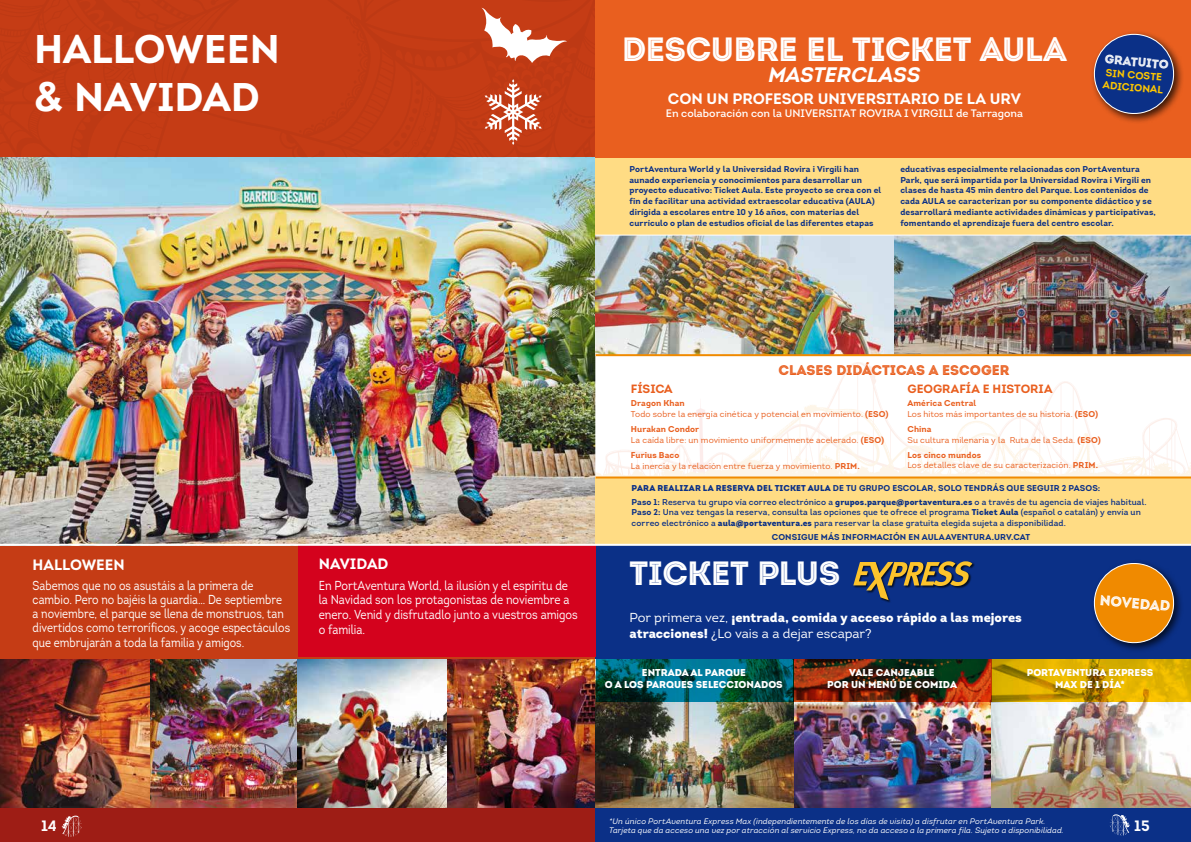
<style>
.page{position:relative;width:1191px;height:842px;background:#fff}
.page>*{position:absolute;margin:0;border:0;box-sizing:border-box;transform-origin:0 0}
.t1{font:40px "Intro Bold Caps";color:#fff}
.t2{font:33.6px "Intro Black Inline";letter-spacing:-.015em;color:#fff}
.t3{font:italic 700 21px "Intro";letter-spacing:-.005em;color:#fff}
.t4{font:700 15.2px "Intro";color:#fff}
.t5{font:15px "Intro Bold Caps";color:#fff}
.t6{font:700 15px "Intro";color:#fff}
.t7{font:14.5px "Intro Black Inline";color:#fff}
.t8{font:14px "Intro Black Inline";color:#e95f1f}
.t9{font:13px/14.2px "Intro";color:#fff;scale:.83 1}
.t10{font:13px/14.8px "Intro";color:#fff;scale:.85 1}
.t11{font:900 13px/15.6px "Intro";color:#fff}
.t12{font:12.5px "Intro Black Inline";color:#fff}
.t13{font:700 12px "Intro";color:#e95f1f}
.t14{font:600 10.8px "Intro";color:#fff}
.t15{font:700 10.4px/12.5px "Intro";color:#fdc600}
.t16{font:900 10px/12px "Intro";color:#fff;text-align:center}
.t17{font:700 8.5px/10.8px "Intro";letter-spacing:.01em;color:#0b3087}
.t18{font:600 8.5px/13.8px "Intro";letter-spacing:.01em;color:#0b3087}
.t19{font:8.5px/10.8px "Intro";letter-spacing:.01em;color:#e95f1f}
.t20{font:italic 8px/9.7px "Intro";letter-spacing:.015em;color:#fff}
.s1{font-family:"Arial";font-weight:700}
.s2{font-weight:700}
.s3{font-weight:900}
.s4{font-weight:400}
</style>
<div class="page">
<div style="left:0;top:0;width:595px;height:673px;background:#c53c15"></div>
<div style="left:0;top:808px;width:595px;height:34px;background:#9e1d15"></div>
<img style="left:0;top:158px;width:595px;height:386px">
<img style="left:0;top:660px;width:595px;height:148px">
<svg style="left:62px;top:816px;width:20px;height:21px"></svg>
<svg style="left:313px;top:157px;width:282px;height:1px"></svg>
<div style="left:393px;top:140px;width:7px;height:7px;background:#bd3914;border-radius:50%"></div>
<svg style="left:0;top:157px;width:313px;height:1px"></svg>
<svg style="left:484px;top:79px;width:58px;height:66px"></svg>
<svg style="left:481px;top:7px;width:86px;height:56px"></svg>
<div style="left:595px;top:140px;width:596px;height:109px;background:#ffdc84"></div>
<div style="left:595px;top:477px;width:596px;height:68px;background:#ffdc84"></div>
<div style="left:595px;top:0;width:596px;height:157px;background:#e95f1f"></div>
<div style="left:1090px;top:30px;width:94px;height:94px;background:#000;opacity:.75"></div>
<svg style="left:1091px;top:31px;width:85px;height:84px"></svg>
<img style="left:595px;top:236px;width:299px;height:118px">
<img style="left:894px;top:236px;width:297px;height:118px">
<hr style="left:595px;top:235px;width:596px;height:1px;background:#fff">
<hr style="left:595px;top:476px;width:596px;height:2px;background:#f08a00">
<hr style="left:595px;top:354px;width:596px;height:2px;background:#f08a00">
<div style="left:595px;top:545px;width:596px;height:297px;background:#0b3087"></div>
<div style="left:298px;top:545px;width:297px;height:112px;background:#d4021d"></div>
<img style="left:595px;top:660px;width:596px;height:148px">
<div style="left:1090px;top:559px;width:94px;height:94px;background:#000;opacity:.75"></div>
<svg style="left:1091px;top:561px;width:85px;height:83px"></svg>
<svg style="left:596px;top:659px;width:197px;height:43px"></svg>
<svg style="left:793px;top:659px;width:198px;height:43px"></svg>
<svg style="left:991px;top:659px;width:200px;height:43px"></svg>
<hr style="left:0;top:544px;width:1191px;height:2px;background:#fff">
<div style="left:853px;top:561px;width:122px;height:42px;background:#000;opacity:.75"></div>
<svg style="left:853px;top:561px;width:119px;height:39px"></svg>
<svg style="left:1110px;top:814px;width:19px;height:21px"></svg>
<h1 class="t1" style="left:34px;top:23px;width:247px">HALLOWEEN</h1>
<h2 class="t2" style="left:622px;top:27px;width:446px">DESCUBRE EL TICKET AULA</h2>
<h3 class="t3" style="left:768px;top:62px;width:153px">MASTERCLASS</h3>
<h3 class="t4" style="left:668px;top:89px;width:355px">CON UN PROFESOR UNIVERSITARIO DE LA URV</h3>
<p class="t14" style="left:666px;top:106px;width:359px">En colaboración con la UNIVERSITAT ROVIRA I VIRGILI de Tarragona</p>
<h1 class="t1" style="left:34px;top:71px;width:227px"><span class="s1">&amp;</span> NAVIDAD</h1>
<h3 class="t12" style="left:1105px;top:51px;width:66px;rotate:5deg">GRATUITO</h3>
<p class="t15" style="left:1104px;top:66px;width:62px;rotate:5deg">SIN COSTE<br>ADICIONAL</p>
<p class="t17" style="left:629px;top:163px;width:253px">PortAventura World y la Universidad Rovira i Virgili han aunado experiencia y conocimientos para desarrollar un proyecto educativo: Ticket Aula. Este proyecto se crea con el fin de facilitar una actividad extraescolar educativa (AULA) dirigida a escolares entre 10 y 16 años, con materias del currículo o plan de estudios oficial de las diferentes etapas</p>
<p class="t17" style="left:900px;top:163px;width:257px">educativas especialmente relacionadas con PortAventura Park, que será impartida por la Universidad Rovira i Virgili en clases de hasta 45 min dentro del Parque. Los contenidos de cada AULA se caracterizan por su componente didáctico y se desarrollará mediante actividades dinámicas y participativas, fomentando el aprendizaje fuera del centro escolar.</p>
<h3 class="t8" style="left:778px;top:361px;width:233px">CLASES DIDÁCTICAS A ESCOGER</h3>
<h3 class="t13" style="left:631px;top:381px;width:43px">FÍSICA</h3>
<p class="t19" style="left:631px;top:398px;width:259px"><span class="s2">Dragon Khan<br></span>Todo sobre la energía cinética y potencial en movimiento. <span class="s2">(ESO)</span></p>
<p class="t19" style="left:631px;top:424px;width:255px"><span class="s2">Hurakan Condor<br></span>La caída libre: un movimiento uniformemente acelerado. <span class="s2">(ESO)</span></p>
<p class="t19" style="left:631px;top:450px;width:230px"><span class="s2">Furius Baco<br></span>La inercia y la relación entre fuerza y movimiento. <span class="s2">PRIM.</span></p>
<h3 class="t13" style="left:907px;top:381px;width:147px">GEOGRAFÍA E HISTORIA</h3>
<p class="t19" style="left:907px;top:398px;width:192px"><span class="s2">América Central<br></span>Los hitos más importantes de su historia. <span class="s2">(ESO)</span></p>
<p class="t19" style="left:907px;top:424px;width:195px"><span class="s2">China<br></span>Su cultura milenaria y la Ruta de la Seda. <span class="s2">(ESO)</span></p>
<p class="t19" style="left:907px;top:450px;width:192px;line-height:10.2px"><span class="s2">Los cinco mundos<br></span>Los detalles clave de su caracterización. <span class="s2">PRIM.</span></p>
<h3 class="t5" style="left:33px;top:555px;width:94px">HALLOWEEN</h3>
<h3 class="t9" style="left:33px;top:579px;width:312px">Sabemos que no os asustáis a la primera de cambio. Pero no bajéis la guardia… De septiembre a noviembre, el parque se llena de monstruos, tan divertidos como terroríficos, y acoge espectáculos que embrujarán a toda la familia y amigos.</h3>
<h3 class="t5" style="left:319px;top:554px;width:71px">NAVIDAD</h3>
<h3 class="t10" style="left:319px;top:578px;width:306px">En PortAventura World, la ilusión y el espíritu de la Navidad son los protagonistas de noviembre a enero. Venid y disfrutadlo junto a vuestros amigos o familia.</h3>
<p class="t18" style="left:631px;top:481px;width:516px"><span class="s3">PARA REALIZAR LA RESERVA DEL TICKET AULA</span> <span class="s2">DE TU GRUPO ESCOLAR, SOLO TENDRÁS QUE SEGUIR 2 PASOS:<br>Paso 1:</span> Reserva tu grupo vía correo electrónico a <span class="s3">grupos.parque@portaventura.es</span> o a través de tu agencia de viajes habitual.</p>
<p class="t18" style="left:631px;top:507px;width:511px;line-height:10.8px"><span class="s2">Paso 2:</span> Una vez tengas la reserva, consulta las opciones que te ofrece el programa <span class="s3">Ticket Aula</span> (español o catalán) y envía un correo electrónico a <span class="s3">aula@portaventura.es</span> para reservar la clase gratuita elegida sujeta a disponibilidad.</p>
<p class="t17" style="left:771px;top:532px;width:260px">CONSIGUE MÁS INFORMACIÓN EN AULAAVENTURA.URV.CAT</p>
<h2 class="t2" style="left:629px;top:552px;width:212px">TICKET PLUS</h2>
<h3 class="t11" style="left:629px;top:610px;width:394px"><span class="s4">Por primera vez,</span> ¡entrada, comida y acceso rápido a las mejores atracciones! <span class="s4">¿Lo vais a a dejar escapar?</span></h3>
<h3 class="t7" style="left:1100px;top:591px;width:72px;rotate:5deg">NOVEDAD</h3>
<p class="t16" style="left:605px;top:666px;width:179px">ENTRADA AL PARQUE<br>O A LOS PARQUES SELECCIONADOS</p>
<p class="t16" style="left:827px;top:666px;width:131px">VALE CANJEABLE<br>POR UN MENÚ DE COMIDA</p>
<p class="t16" style="left:1026px;top:666px;width:128px">PORTAVENTURA EXPRESS<br>MAX DE 1 DÍA*</p>
<p class="t20" style="left:609px;top:816px;width:456px">*Un único PortAventura Express Max (independientemente de los días de visita) a disfrutar en PortAventura Park.<br>Tarjeta que da acceso una vez por atracción al servicio Express, no da acceso a la primera fila. Sujeto a disponibilidad.</p>
<h3 class="t6" style="left:41px;top:816px;width:17px">14</h3>
<h3 class="t6" style="left:1134px;top:816px;width:17px">15</h3>
</div>
